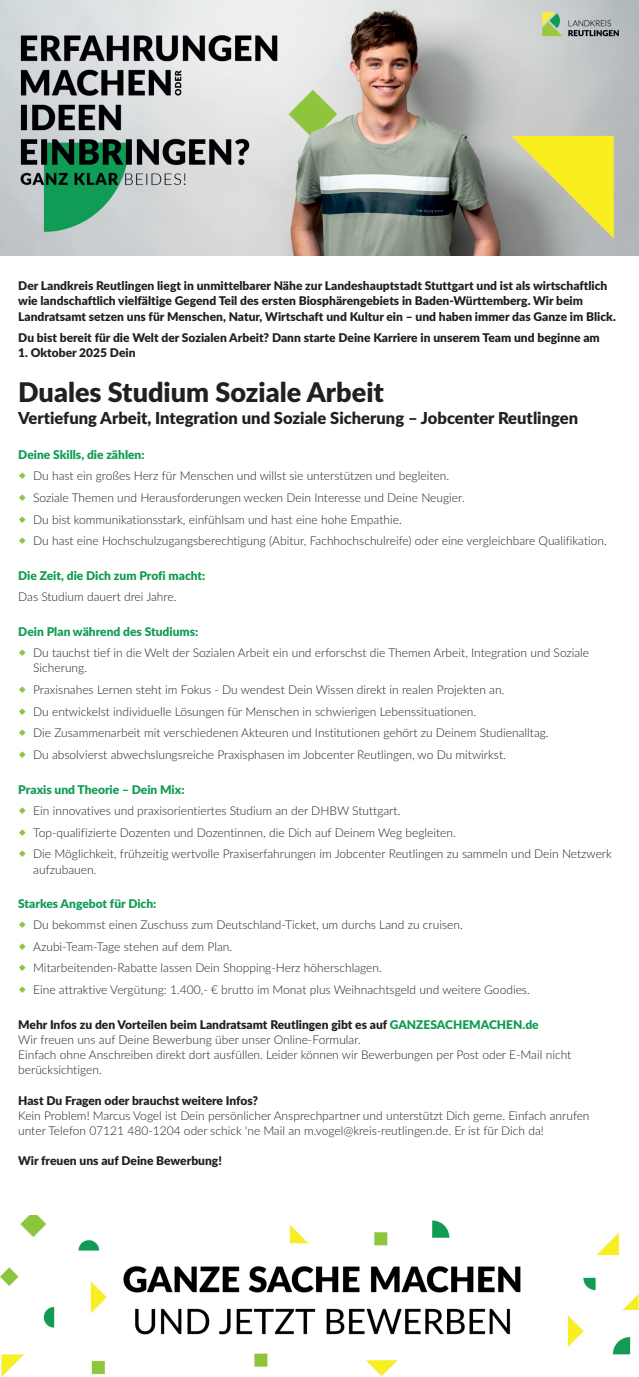
<style>
.page{position:relative;width:639px;height:1377px;background:#fff}
.page>*{position:absolute;margin:0;border:0;box-sizing:border-box;transform-origin:0 0}
.t1{font:900 27px "Lato";color:#231f20}
.t2{font:900 16.5px "Lato";color:#231f20}
.t3{font:300 12px/21.6px "Lato";color:#231f20}
.t4{font:900 12px/15.1px "Lato";color:#231f20}
.t5{font:900 12px "Lato";color:#109c54}
.s1{font-weight:900}
.s2{font-weight:900;color:#109c54}
</style>
<div class="page">
<img style="left:0;top:1215px;width:638px;height:161px">
<img style="left:0;top:0;width:638px;height:255px">
<p class="t4" style="left:18px;top:279px;width:598px">Der Landkreis Reutlingen liegt in unmittelbarer Nähe zur Landeshauptstadt Stuttgart und ist als wirtschaftlich wie landschaftlich vielfältige Gegend Teil des ersten Biosphärengebiets in Baden-Württemberg. Wir beim<br>Landratsamt setzen uns für Menschen, Natur, Wirtschaft und Kultur ein – und haben immer das Ganze im Blick.</p>
<p class="t4" style="left:18px;top:331px;width:582px">Du bist bereit für die Welt der Sozialen Arbeit? Dann starte Deine Karriere in unserem Team und beginne am</p>
<p class="t4" style="left:18px;top:346px;width:119px">1. Oktober 2025 Dein</p>
<h1 class="t1" style="left:18px;top:380px;width:367px">Duales Studium Soziale Arbeit</h1>
<h2 class="t2" style="left:18px;top:411px;width:561px">Vertiefung Arbeit, Integration und Soziale Sicherung – Jobcenter Reutlingen</h2>
<p class="t5" style="left:18px;top:449px;width:128px">Deine Skills, die zählen:</p>
<p class="t3" style="left:33px;top:466px;width:575px">Du hast ein großes Herz für Menschen und willst sie unterstützen und begleiten.<br>Soziale Themen und Herausforderungen wecken Dein Interesse und Deine Neugier.<br>Du bist kommunikationsstark, einfühlsam und hast eine hohe Empathie.<br>Du hast eine Hochschulzugangsberechtigung (Abitur, Fachhochschulreife) oder eine vergleichbare Qualifikation.</p>
<p class="t5" style="left:18px;top:570px;width:188px">Die Zeit, die Dich zum Profi macht:</p>
<p class="t3" style="left:18px;top:586px;width:160px">Das Studium dauert drei Jahre.</p>
<p class="t5" style="left:18px;top:626px;width:181px">Dein Plan während des Studiums:</p>
<p class="t3" style="left:33px;top:646px;width:557px;line-height:15.1px">Du tauchst tief in die Welt der Sozialen Arbeit ein und erforschst die Themen Arbeit, Integration und Soziale<br>Sicherung.</p>
<p class="t3" style="left:33px;top:679px;width:516px">Praxisnahes Lernen steht im Fokus - Du wendest Dein Wissen direkt in realen Projekten an.<br>Du entwickelst individuelle Lösungen für Menschen in schwierigen Lebenssituationen.<br>Die Zusammenarbeit mit verschiedenen Akteuren und Institutionen gehört zu Deinem Studienalltag.<br>Du absolvierst abwechslungsreiche Praxisphasen im Jobcenter Reutlingen, wo Du mitwirkst.</p>
<p class="t5" style="left:18px;top:784px;width:168px">Praxis und Theorie – Dein Mix:</p>
<p class="t3" style="left:33px;top:800px;width:579px">Ein innovatives und praxisorientiertes Studium an der DHBW Stuttgart.<br>Top-qualifizierte Dozenten und Dozentinnen, die Dich auf Deinem Weg begleiten.<br>Die Möglichkeit, frühzeitig wertvolle Praxiserfahrungen im Jobcenter Reutlingen zu sammeln und Dein Netzwerk</p>
<p class="t3" style="left:33px;top:859px;width:65px">aufzubauen.</p>
<p class="t5" style="left:18px;top:898px;width:140px">Starkes Angebot für Dich:</p>
<p class="t3" style="left:33px;top:914px;width:498px">Du bekommst einen Zuschuss zum Deutschland-Ticket, um durchs Land zu cruisen.<br>Azubi-Team-Tage stehen auf dem Plan.<br>Mitarbeitenden-Rabatte lassen Dein Shopping-Herz höherschlagen.<br>Eine attraktive Vergütung: 1.400,- € brutto im Monat plus Weihnachtsgeld und weitere Goodies.</p>
<p class="t3" style="left:18px;top:1017px;width:554px;line-height:15.1px"><span class="s1">Mehr Infos zu den Vorteilen beim Landratsamt Reutlingen gibt es auf</span> <span class="s2">GANZESACHEMACHEN.de<br></span>Wir freuen uns auf Deine Bewerbung über unser Online-Formular.<br>Einfach ohne Anschreiben direkt dort ausfüllen. Leider können wir Bewerbungen per Post oder E-Mail nicht berücksichtigen.</p>
<p class="t4" style="left:18px;top:1093px;width:241px">Hast Du Fragen oder brauchst weitere Infos?</p>
<p class="t3" style="left:18px;top:1108px;width:572px;line-height:15.1px">Kein Problem! Marcus Vogel ist Dein persönlicher Ansprechpartner und unterstützt Dich gerne. Einfach anrufen unter Telefon 07121 480-1204 oder schick 'ne Mail an m.vogel@kreis-reutlingen.de. Er ist für Dich da!</p>
<p class="t4" style="left:18px;top:1154px;width:205px">Wir freuen uns auf Deine Bewerbung!</p>
</div>
